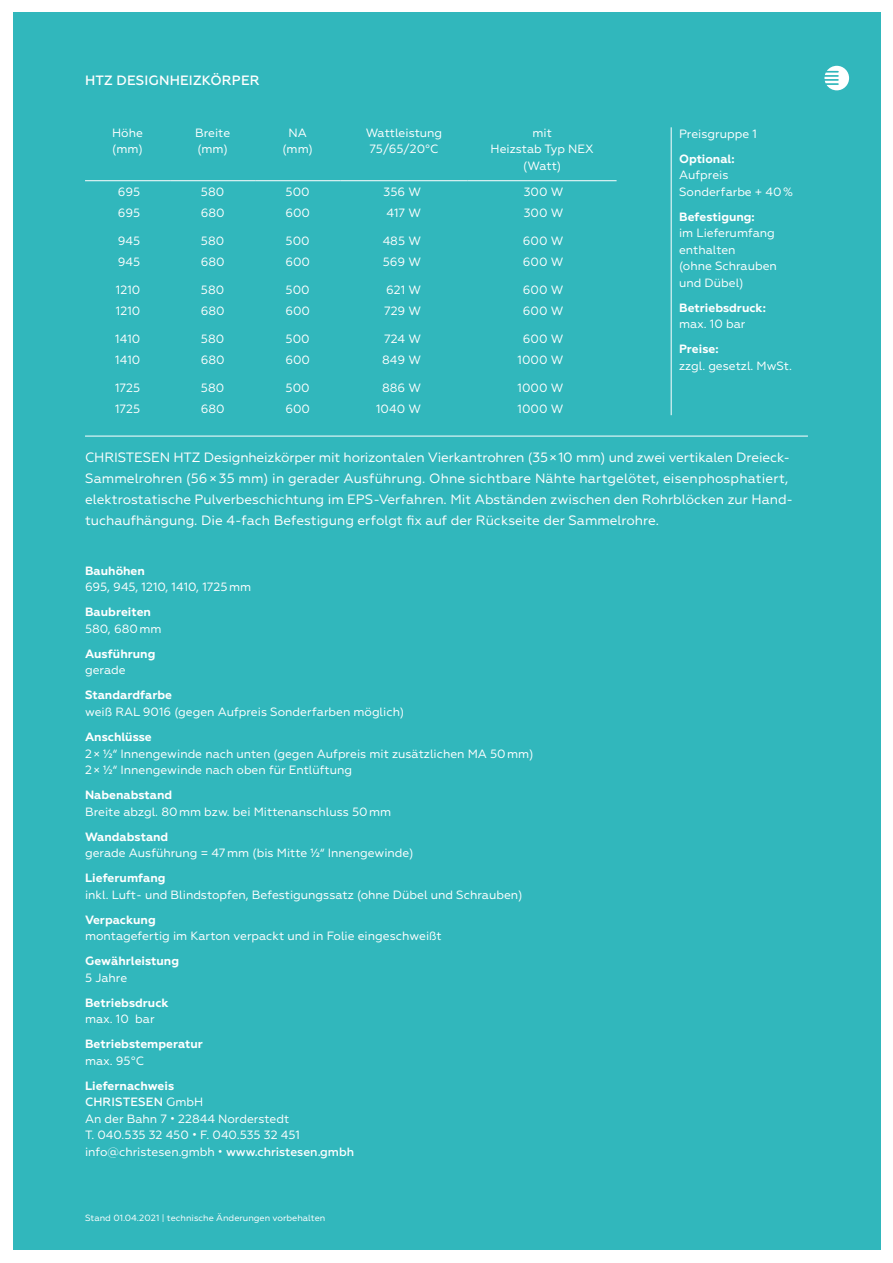
<style>
.page{position:relative;width:893px;height:1263px;background:#fff}
.page>*{position:absolute;margin:0;border:0;box-sizing:border-box;transform-origin:0 0}
.t1{font:13.5px/21px "Geometria";color:#fff}
.t2{font:500 13.5px "Geometria";letter-spacing:.01em;color:#fff}
.t3{font:12px/16.5px "Geometria";color:#fff}
.t4{font:700 12px "Geometria";color:#fff}
.t5{font:9px "Geometria";color:#fff}
.s1{font-weight:700}
.s2{font-weight:500}
</style>
<div class="page">
<div style="left:13px;top:13px;width:867px;height:1237px;background:#31b7bc"></div>
<svg style="left:824px;top:66px;width:25px;height:24px"></svg>
<hr style="left:671px;top:127px;width:1px;height:288px;background:#fff">
<hr style="left:85px;top:436px;width:723px;height:1px;background:#fff">
<hr style="left:85px;top:180px;width:85px;height:1px;background:#fff">
<hr style="left:170px;top:180px;width:85px;height:1px;background:#fff">
<hr style="left:255px;top:180px;width:85px;height:1px;background:#fff">
<hr style="left:340px;top:180px;width:128px;height:1px;background:#fff">
<hr style="left:468px;top:180px;width:149px;height:1px;background:#fff">
<p class="t2" style="left:85px;top:72px;width:176px">HTZ DESIGNHEIZKÖRPER</p>
<p class="t3" style="left:112px;top:125px;width:32px">Höhe (mm)</p>
<p class="t3" style="left:195px;top:125px;width:37px">Breite (mm)</p>
<p class="t3" style="left:282px;top:125px;width:32px;text-align:center">NA (mm)</p>
<p class="t3" style="left:366px;top:125px;width:78px;text-align:center">Wattleistung<br>75/65/20°C</p>
<p class="t3" style="left:491px;top:125px;width:105px;text-align:center">mit<br>Heizstab Typ NEX (Watt)</p>
<p class="t3" style="left:118px;top:184px;width:24px">695</p>
<p class="t3" style="left:201px;top:184px;width:25px">580</p>
<p class="t3" style="left:286px;top:184px;width:26px">500</p>
<p class="t3" style="left:384px;top:184px;width:39px">356 W</p>
<p class="t3" style="left:524px;top:184px;width:41px">300 W</p>
<p class="t3" style="left:118px;top:205px;width:24px">695</p>
<p class="t3" style="left:201px;top:205px;width:25px">680</p>
<p class="t3" style="left:285px;top:205px;width:26px">600</p>
<p class="t3" style="left:386px;top:205px;width:36px">417 W</p>
<p class="t3" style="left:524px;top:205px;width:41px">300 W</p>
<p class="t3" style="left:118px;top:232px;width:24px">945</p>
<p class="t3" style="left:201px;top:232px;width:25px">580</p>
<p class="t3" style="left:286px;top:232px;width:26px">500</p>
<p class="t3" style="left:383px;top:232px;width:40px">485 W</p>
<p class="t3" style="left:523px;top:232px;width:42px">600 W</p>
<p class="t3" style="left:118px;top:254px;width:24px">945</p>
<p class="t3" style="left:201px;top:254px;width:25px">680</p>
<p class="t3" style="left:285px;top:254px;width:26px">600</p>
<p class="t3" style="left:383px;top:254px;width:40px">569 W</p>
<p class="t3" style="left:523px;top:254px;width:42px">600 W</p>
<p class="t3" style="left:116px;top:281px;width:26px">1210</p>
<p class="t3" style="left:201px;top:281px;width:25px">580</p>
<p class="t3" style="left:286px;top:281px;width:26px">500</p>
<p class="t3" style="left:386px;top:281px;width:36px">621 W</p>
<p class="t3" style="left:523px;top:281px;width:42px">600 W</p>
<p class="t3" style="left:116px;top:303px;width:26px">1210</p>
<p class="t3" style="left:201px;top:303px;width:25px">680</p>
<p class="t3" style="left:285px;top:303px;width:26px">600</p>
<p class="t3" style="left:384px;top:303px;width:38px">729 W</p>
<p class="t3" style="left:523px;top:303px;width:42px">600 W</p>
<p class="t3" style="left:115px;top:330px;width:27px">1410</p>
<p class="t3" style="left:201px;top:330px;width:25px">580</p>
<p class="t3" style="left:286px;top:330px;width:26px">500</p>
<p class="t3" style="left:384px;top:330px;width:38px">724 W</p>
<p class="t3" style="left:523px;top:330px;width:42px">600 W</p>
<p class="t3" style="left:115px;top:352px;width:27px">1410</p>
<p class="t3" style="left:201px;top:352px;width:25px">680</p>
<p class="t3" style="left:285px;top:352px;width:26px">600</p>
<p class="t3" style="left:382px;top:352px;width:40px">849 W</p>
<p class="t3" style="left:518px;top:352px;width:47px">1000 W</p>
<p class="t3" style="left:115px;top:379px;width:27px">1725</p>
<p class="t3" style="left:201px;top:379px;width:25px">580</p>
<p class="t3" style="left:286px;top:379px;width:26px">500</p>
<p class="t3" style="left:382px;top:379px;width:40px">886 W</p>
<p class="t3" style="left:518px;top:379px;width:47px">1000 W</p>
<p class="t3" style="left:115px;top:400px;width:27px">1725</p>
<p class="t3" style="left:201px;top:400px;width:25px">680</p>
<p class="t3" style="left:285px;top:400px;width:26px">600</p>
<p class="t3" style="left:376px;top:400px;width:46px">1040 W</p>
<p class="t3" style="left:518px;top:400px;width:47px">1000 W</p>
<p class="t3" style="left:679px;top:125px;width:79px">Preisgruppe 1</p>
<p class="t4" style="left:679px;top:151px;width:57px">Optional:</p>
<p class="t3" style="left:679px;top:167px;width:115px">Aufpreis<br>Sonderfarbe + 40%</p>
<p class="t4" style="left:679px;top:209px;width:77px">Befestigung:</p>
<p class="t3" style="left:679px;top:225px;width:99px">im Lieferumfang enthalten<br>(ohne Schrauben und Dübel)</p>
<p class="t4" style="left:679px;top:300px;width:88px">Betriebsdruck:</p>
<p class="t3" style="left:679px;top:316px;width:68px">max. 10 bar</p>
<p class="t4" style="left:679px;top:342px;width:41px">Preise:</p>
<p class="t3" style="left:679px;top:357px;width:114px">zzgl. gesetzl. MwSt.</p>
<p class="t1" style="left:85px;top:447px;width:710px">CHRISTESEN HTZ Designheizkörper mit horizontalen Vierkantrohren (35×10 mm) und zwei vertikalen Dreieck-Sammelrohren (56× 35 mm) in gerader Ausführung. Ohne sichtbare Nähte hartgelötet, eisenphosphatiert, elektrostatische Pulverbeschichtung im EPS-Verfahren. Mit Abständen zwischen den Rohrblöcken zur Hand&shy;tuchaufhängung. Die 4-fach Befestigung erfolgt fix auf der Rückseite der Sammelrohre.</p>
<p class="t4" style="left:85px;top:564px;width:61px">Bauhöhen</p>
<p class="t3" style="left:85px;top:579px;width:168px">695, 945, 1210, 1410, 1725mm</p>
<p class="t4" style="left:85px;top:605px;width:68px">Baubreiten</p>
<p class="t3" style="left:85px;top:620px;width:78px">580, 680mm</p>
<p class="t4" style="left:85px;top:647px;width:72px">Ausführung</p>
<p class="t3" style="left:85px;top:662px;width:42px">gerade</p>
<p class="t4" style="left:85px;top:688px;width:89px">Standardfarbe</p>
<p class="t3" style="left:85px;top:704px;width:321px">weiß RAL 9016 (gegen Aufpreis Sonderfarben möglich)</p>
<p class="t4" style="left:85px;top:730px;width:68px">Anschlüsse</p>
<p class="t3" style="left:85px;top:745px;width:450px">2× ½“ Innengewinde nach unten (gegen Aufpreis mit zusätzlichen MA 50mm)<br>2× ½“ Innengewinde nach oben für Entlüftung</p>
<p class="t4" style="left:85px;top:788px;width:89px">Nabenabstand</p>
<p class="t3" style="left:85px;top:803px;width:308px">Breite abzgl. 80mm bzw. bei Mittenanschluss 50mm</p>
<p class="t4" style="left:85px;top:829px;width:85px">Wandabstand</p>
<p class="t3" style="left:85px;top:845px;width:330px">gerade Ausführung = 47mm (bis Mitte ½“ Innengewinde)</p>
<p class="t4" style="left:85px;top:871px;width:82px">Lieferumfang</p>
<p class="t3" style="left:85px;top:886px;width:439px">inkl. Luft- und Blindstopfen, Befestigungssatz (ohne Dübel und Schrauben)</p>
<p class="t4" style="left:85px;top:912px;width:72px">Verpackung</p>
<p class="t3" style="left:85px;top:928px;width:358px">montagefertig im Karton verpackt und in Folie eingeschweißt</p>
<p class="t4" style="left:85px;top:954px;width:95px">Gewährleistung</p>
<p class="t3" style="left:85px;top:969px;width:44px">5 Jahre</p>
<p class="t4" style="left:85px;top:995px;width:85px">Betriebsdruck</p>
<p class="t3" style="left:85px;top:1011px;width:71px">max. 10 bar</p>
<p class="t4" style="left:85px;top:1037px;width:119px">Betriebstemperatur</p>
<p class="t3" style="left:85px;top:1052px;width:61px">max. 95°C</p>
<p class="t3" style="left:85px;top:1077px;width:271px"><span class="s1">Liefernachweis<br></span><span class="s2">CHRISTESEN</span> GmbH<br>An der Bahn 7 • 22844 Norderstedt<br>T. 040.535 32 450 • F. 040.535 32 451 info@christesen.gmbh • <span class="s2">www.christesen.gmbh</span></p>
<p class="t5" style="left:85px;top:1213px;width:242px">Stand 01.04.2021 | technische Änderungen vorbehalten</p>
</div>
